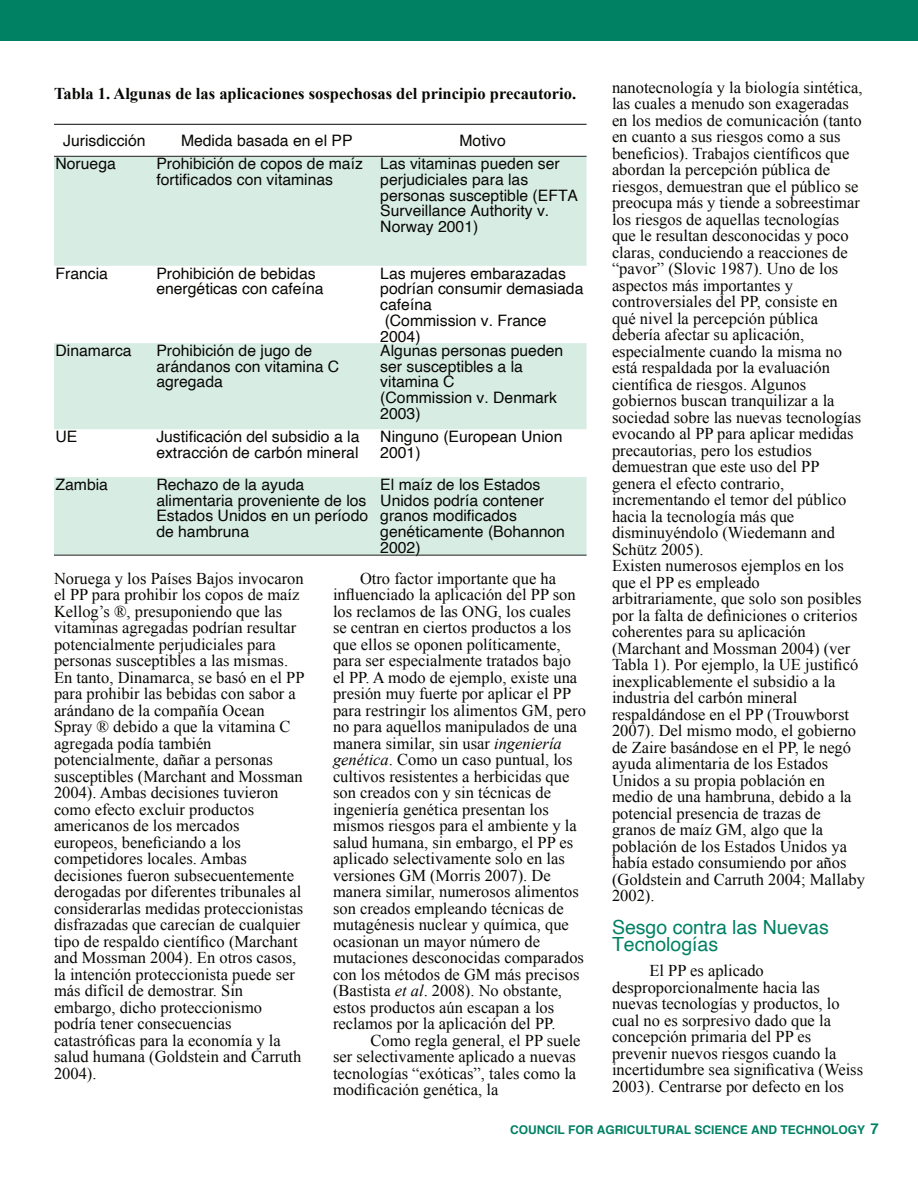
<style>
.page{position:relative;width:918px;height:1188px;background:#fff}
.page>*{position:absolute;margin:0;border:0;box-sizing:border-box;transform-origin:0 0}
.t1{font:19.5px/16.5px "Helvetica";color:#008164}
.t2{font:16.5px/16.5px "Times New Roman";color:#080704}
.t3{font:700 16.5px "Times New Roman";color:#080704}
.t4{font:15.75px/15.8px "Helvetica";color:#080704}
.t5{font:700 12px "Helvetica";color:#008164}
.s1{font-style:italic}
.s2{font-size:15px}
</style>
<div class="page">
<div style="left:0;top:0;width:918px;height:40px;background:#008164"></div>
<svg style="left:54px;top:157px;width:533px;height:398px;fill:#d7ede4"></svg>
<hr style="left:54px;top:124px;width:533px;height:1px;background:#080704">
<hr style="left:54px;top:156px;width:533px;height:1px;background:#231f20">
<hr style="left:54px;top:555px;width:533px;height:1px;background:#231f20">
<p class="t3" style="left:54px;top:88px;width:524px">Tabla 1. Algunas de las aplicaciones sospechosas del principio precautorio.</p>
<p class="t4" style="left:63px;top:134px;width:84px">Jurisdicción</p>
<p class="t4" style="left:181px;top:134px;width:173px">Medida basada en el PP</p>
<p class="t4" style="left:460px;top:134px;width:48px">Motivo</p>
<p class="t4" style="left:56px;top:157px;width:62px">Noruega</p>
<p class="t4" style="left:156px;top:157px;width:208px">Prohibición de copos de maíz fortificados con vitaminas</p>
<p class="t4" style="left:380px;top:157px;width:199px">Las vitaminas pueden ser perjudiciales para las personas susceptible (EFTA<br>Surveillance Authority v.<br>Norway 2001)</p>
<p class="t4" style="left:56px;top:266px;width:54px">Francia</p>
<p class="t4" style="left:156px;top:266px;width:169px">Prohibición de bebidas energéticas con cafeína</p>
<p class="t4" style="left:380px;top:266px;width:205px">Las mujeres embarazadas podrían consumir demasiada cafeína<br>(Commission v. France<br>2004)</p>
<p class="t4" style="left:56px;top:343px;width:78px">Dinamarca</p>
<p class="t4" style="left:156px;top:343px;width:184px">Prohibición de jugo de arándanos con vitamina C agregada</p>
<p class="t4" style="left:380px;top:343px;width:185px">Algunas personas pueden ser susceptibles a la vitamina C<br>(Commission v. Denmark<br>2003)</p>
<p class="t4" style="left:56px;top:430px;width:23px">UE</p>
<p class="t4" style="left:156px;top:430px;width:205px">Justificación del subsidio a la extracción de carbón mineral</p>
<p class="t4" style="left:380px;top:430px;width:184px">Ninguno (European Union<br>2001)</p>
<p class="t4" style="left:56px;top:477px;width:54px">Zambia</p>
<p class="t4" style="left:156px;top:477px;width:213px">Rechazo de la ayuda alimentaria proveniente de los<br>Estados Unidos en un período de hambruna</p>
<p class="t4" style="left:380px;top:477px;width:186px">El maíz de los Estados<br>Unidos podría contener granos modificados genéticamente (Bohannon<br>2002)</p>
<p class="t2" style="left:54px;top:572px;width:252px">Noruega y los Países Bajos invocaron el PP para prohibir los copos de maíz Kellog’s ®, presuponiendo que las vitaminas agregadas podrían resultar potencialmente perjudiciales para personas susceptibles a las mismas.<br>En tanto, Dinamarca, se basó en el PP para prohibir las bebidas con sabor a arándano de la compañía Ocean Spray ® debido a que la vitamina C agregada podía también potencialmente, dañar a personas susceptibles (Marchant and Mossman 2004). Ambas decisiones tuvieron como efecto excluir productos americanos de los mercados europeos, beneficiando a los competidores locales. Ambas decisiones fueron subsecuentemente derogadas por diferentes tribunales al considerarlas medidas proteccionistas disfrazadas que carecían de cualquier tipo de respaldo científico (Marchant and Mossman 2004). En otros casos, la intención proteccionista puede ser más difícil de demostrar. Sin embargo, dicho proteccionismo podría tener consecuencias catastróficas para la economía y la salud humana (Goldstein and Carruth 2004).</p>
<p class="t2" style="left:333px;top:572px;width:254px;text-indent:27px">Otro factor importante que ha influenciado la aplicación del PP son los reclamos de las ONG, los cuales se centran en ciertos productos a los que ellos se oponen políticamente, para ser especialmente tratados bajo el PP. A modo de ejemplo, existe una presión muy fuerte por aplicar el PP para restringir los alimentos GM, pero no para aquellos manipulados de una manera similar, sin usar <span class="s1">ingeniería genética</span>. Como un caso puntual, los cultivos resistentes a herbicidas que son creados con y sin técnicas de ingeniería genética presentan los mismos riesgos para el ambiente y la salud humana, sin embargo, el PP es aplicado selectivamente solo en las versiones GM (Morris 2007). De manera similar, numerosos alimentos son creados empleando técnicas de mutagénesis nuclear y química, que ocasionan un mayor número de mutaciones desconocidas comparados con los métodos de GM más precisos (Bastista <span class="s1">et al</span>. 2008). No obstante, estos productos aún escapan a los reclamos por la aplicación del PP.</p>
<p class="t2" style="left:333px;top:1034px;width:249px;text-indent:38px">Como regla general, el PP suele ser selectivamente aplicado a nuevas tecnologías “exóticas”, tales como la modificación genética, la</p>
<p class="t2" style="left:612px;top:80px;width:254px">nanotecnología y la biología sintética, las cuales a menudo son exageradas en los medios de comunicación (tanto en cuanto a sus riesgos como a sus beneficios). Trabajos científicos que abordan la percepción pública de riesgos, demuestran que el público se preocupa más y tiende a sobreestimar los riesgos de aquellas tecnologías que le resultan desconocidas y poco claras, conduciendo a reacciones de “pavor” (Slovic 1987). Uno de los aspectos más importantes y controversiales del PP, consiste en qué nivel la percepción pública debería afectar su aplicación, especialmente cuando la misma no está respaldada por la evaluación científica de riesgos. Algunos gobiernos buscan tranquilizar a la sociedad sobre las nuevas tecnologías evocando al PP para aplicar medidas precautorias, pero los estudios demuestran que este uso del PP genera el efecto contrario, incrementando el temor del público hacia la tecnología más que disminuyéndolo (Wiedemann and<br>Schütz 2005).<br>Existen numerosos ejemplos en los que el PP es empleado arbitrariamente, que solo son posibles por la falta de definiciones o criterios coherentes para su aplicación (Marchant and Mossman 2004) (ver<br>Tabla 1). Por ejemplo, la UE justificó inexplicablemente el subsidio a la industria del carbón mineral respaldándose en el PP (Trouwborst<br>2007). Del mismo modo, el gobierno de Zaire basándose en el PP, le negó ayuda alimentaria de los Estados<br>Unidos a su propia población en medio de una hambruna, debido a la potencial presencia de trazas de granos de maíz GM, algo que la población de los Estados Unidos ya había estado consumiendo por años (Goldstein and Carruth 2004; Mallaby<br>2002).</p>
<p class="t1" style="left:612px;top:920px;width:218px">Sesgo contra las Nuevas<br>Tecnologías</p>
<p class="t2" style="left:612px;top:964px;width:253px;text-indent:38px">El PP es aplicado desproporcionalmente hacia las nuevas tecnologías y productos, lo cual no es sorpresivo dado que la concepción primaria del PP es prevenir nuevos riesgos cuando la incertidumbre sea significativa (Weiss<br>2003). Centrarse por defecto en los</p>
<p class="t5" style="left:510px;top:1125px;width:370px">COUNCIL FOR AGRICULTURAL SCIENCE AND TECHNOLOGY <span class="s2">7</span></p>
</div>
